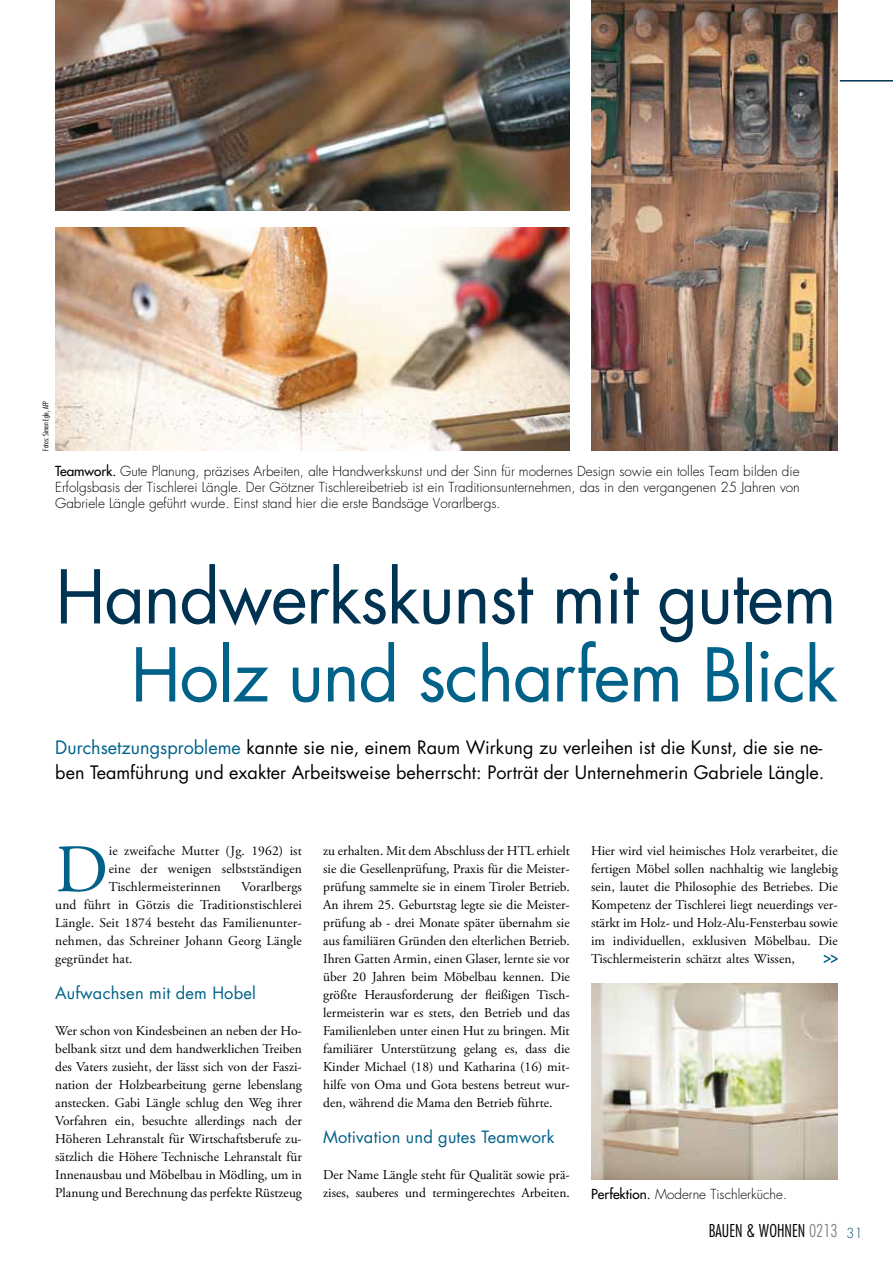
<style>
.page{position:relative;width:893px;height:1263px;background:#fff}
.page>*{position:absolute;margin:0;border:0;box-sizing:border-box;transform-origin:0 0}
.t1{font:72px "Futura";letter-spacing:-.02em;color:#003251}
.t2{font:72px "Futura";letter-spacing:-.02em;color:#006189}
.t3{font:67.8px "Adobe Garamond Pro";color:#006189}
.t4{font:18px/25.5px "Futura";color:#000}
.t5{font:300 condensed 17.25px "Futura";color:#000}
.t6{font:16.5px "Futura";letter-spacing:.01em;color:#006189}
.t7{font:13.5px/18px "Adobe Garamond Pro";color:#000;text-align:justify}
.t8{font:300 13.5px/16.2px "Futura";color:#000;text-align:justify}
.t9{font:300 condensed 7.5px "Futura";color:#000}
.s1{font-weight:400}
.s2{color:#006189}
.s3{color:#87888a}
.s4{font-stretch:normal;font-size:13.5px;color:#004e6e}
</style>
<div class="page">
<hr style="left:840px;top:81px;width:53px;height:1px;background:#003251">
<img style="left:55px;top:0;width:515px;height:210px">
<img style="left:591px;top:0;width:247px;height:451px">
<img style="left:591px;top:984px;width:247px;height:195px">
<svg style="left:824px;top:954px;width:14px;height:9px"></svg>
<img style="left:55px;top:227px;width:515px;height:224px">
<hr style="left:840px;top:80px;width:53px;height:1px;background:#003251">
<p class="t9" style="left:41px;top:451px;width:51px;rotate:-90deg">FOTOS: SIMON EGLE, AFP</p>
<p class="t8" style="left:55px;top:463px;width:746px"><span class="s1">Teamwork.</span> Gute Planung, präzises Arbeiten, alte Handwerkskunst und der Sinn für modernes Design sowie ein tolles Team bilden die Erfolgsbasis der Tischlerei Längle. Der Götzner Tischlereibetrieb ist ein Traditionsunternehmen, das in den vergangenen 25 Jahren von Gabriele Längle geführt wurde. Einst stand hier die erste Bandsäge Vorarlbergs.</p>
<h1 class="t1" style="left:55px;top:551px;width:783px">Handwerkskunst mit gutem</h1>
<h1 class="t2" style="left:130px;top:629px;width:709px">Holz und scharfem Blick</h1>
<h3 class="t4" style="left:55px;top:734px;width:771px"><span class="s2">Durchsetzungsprobleme</span> kannte sie nie, einem Raum Wirkung zu verleihen ist die Kunst, die sie ne&shy;ben Teamführung und exakter Arbeitsweise beherrscht: Porträt der Unternehmerin Gabriele Längle.</h3>
<h2 class="t3" style="left:55px;top:829px;width:54px">D</h2>
<p class="t7" style="left:109px;top:842px;width:195px">ie zweifache Mutter (Jg. 1962) ist eine der wenigen selbstständigen Tischlermeisterinnen</p>
<p class="t7" style="left:55px;top:878px;width:248px;text-indent:186px">Vorarlbergs und führt in Götzis die Traditionstischlerei Längle. Seit 1874 besteht das Familienunter&shy;nehmen, das Schreiner Johann Georg Längle gegründet hat.</p>
<p class="t6" style="left:55px;top:982px;width:202px">Aufwachsen mit dem Hobel</p>
<p class="t7" style="left:55px;top:1022px;width:248px">Wer schon von Kindesbeinen an neben der Ho&shy;belbank sitzt und dem handwerklichen Treiben des Vaters zusieht, der lässt sich von der Faszi&shy;nation der Holzbearbeitung gerne lebenslang anstecken. Gabi Längle schlug den Weg ihrer Vorfahren ein, besuchte allerdings nach der Höheren Lehranstalt für Wirtschaftsberufe zu&shy;sätzlich die Höhere Technische Lehranstalt für Innenausbau und Möbelbau in Mödling, um in Planung und Berechnung das perfekte Rüstzeug</p>
<p class="t7" style="left:323px;top:842px;width:248px">zu erhalten. Mit dem Abschluss der HTL erhielt sie die Gesellenprüfung, Praxis für die Meister&shy;prüfung sammelte sie in einem Tiroler Betrieb.<br>An ihrem 25. Geburtstag legte sie die Meister&shy;prüfung ab - drei Monate später übernahm sie aus familiären Gründen den elterlichen Betrieb.<br>Ihren Gatten Armin, einen Glaser, lernte sie vor über 20 Jahren beim Möbelbau kennen. Die größte Herausforderung der fleißigen Tisch&shy;lermeisterin war es stets, den Betrieb und das Familienleben unter einen Hut zu bringen. Mit familiärer Unterstützung gelang es, dass die Kinder Michael (18) und Katharina (16) mit&shy;hilfe von Oma und Gota bestens betreut wur&shy;den, während die Mama den Betrieb führte.</p>
<p class="t6" style="left:323px;top:1126px;width:233px">Motivation und gutes Teamwork</p>
<p class="t7" style="left:323px;top:1166px;width:248px">Der Name Längle steht für Qualität sowie prä&shy;zises, sauberes und termingerechtes Arbeiten.</p>
<p class="t7" style="left:591px;top:842px;width:248px">Hier wird viel heimisches Holz verarbeitet, die fertigen Möbel sollen nachhaltig wie langlebig sein, lautet die Philosophie des Betriebes. Die Kompetenz der Tischlerei liegt neuerdings ver&shy;stärkt im Holz- und Holz-Alu-Fensterbau sowie im individuellen, exklusiven Möbelbau. Die Tischlermeisterin schätzt altes Wissen,</p>
<p class="t8" style="left:591px;top:1186px;width:198px"><span class="s1">Perfektion.</span> Moderne Tischlerküche.</p>
<p class="t5" style="left:709px;top:1221px;width:156px">BAUEN &amp; WOHNEN <span class="s3">0213</span> <span class="s4">31</span></p>
</div>
